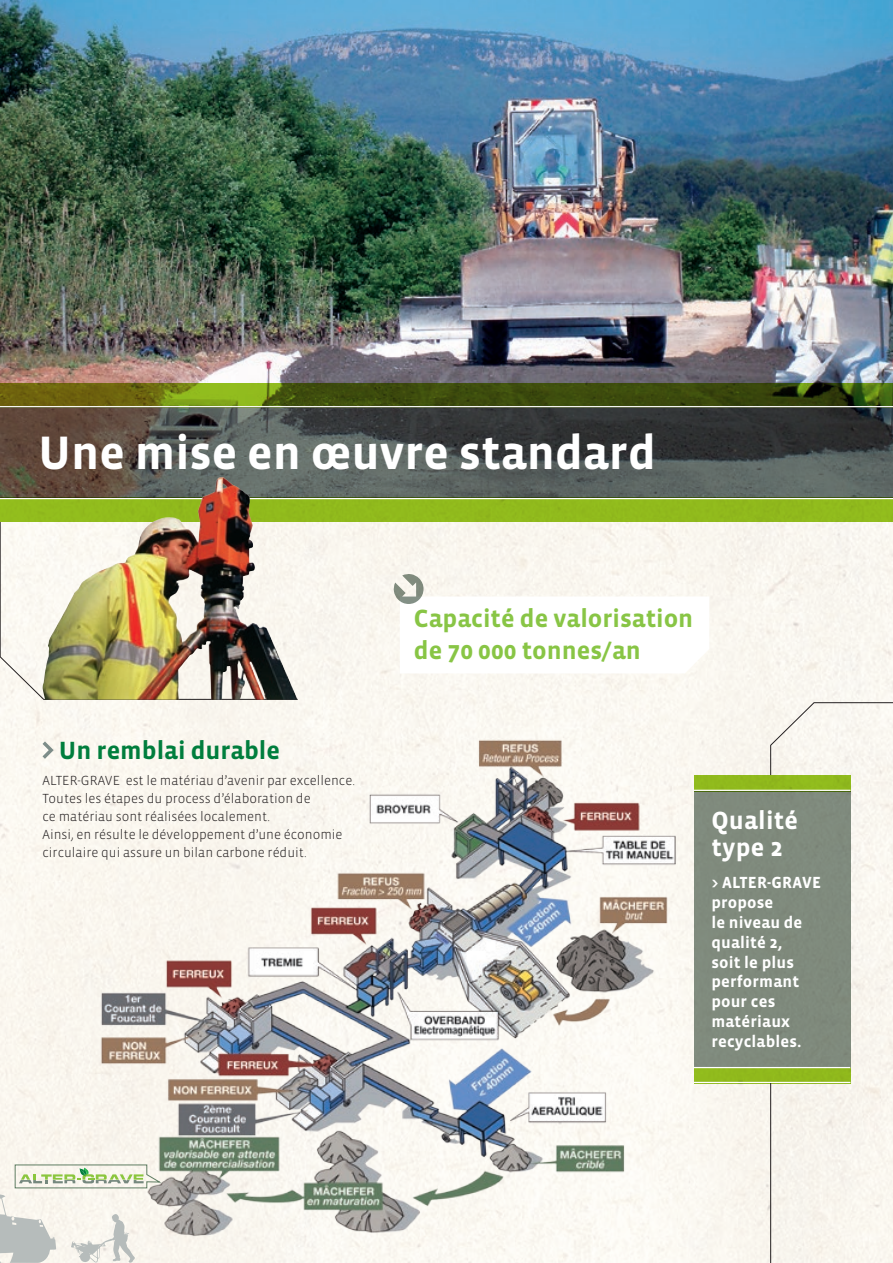
<style>
.page{position:relative;width:893px;height:1263px;background:#fff}
.page>*{position:absolute;margin:0;border:0;box-sizing:border-box;transform-origin:0 0}
.t1{font:700 48px "Vista Sans";color:#fff}
.t2{font:700 25.5px/31.5px "Vista Sans";color:#88c545}
.t3{font:700 25.5px "Vista Sans";color:#007e3d}
.t4{font:700 25.5px/27px "Vista Sans";letter-spacing:.01em;color:#fff}
.t5{font:700 16.5px/19.8px "Vista Sans";letter-spacing:.01em;color:#fff}
.t6{font:300 13.5px/18px "Vista Sans";color:#231f20}
</style>
<div class="page">
<div style="left:0;top:522px;width:893px;height:741px;background:#faf7ef"></div>
<img style="left:0;top:0;width:893px;height:383px">
<svg style="left:0;top:383px;width:893px;height:25px;background:#4e5c11"></svg>
<svg style="left:0;top:408px;width:893px;height:90px;background:#4e4f4c"></svg>
<hr style="left:0;top:406px;width:893px;height:1px;background:#fff">
<div style="left:0;top:498px;width:893px;height:24px;background:#94c11f"></div>
<hr style="left:0;top:498px;width:893px;height:1px;background:#fff">
<div style="left:770px;top:702px;width:123px;height:73px;background:#f9f6f0"></div>
<img style="left:73px;top:730px;width:622px;height:523px">
<svg style="left:43px;top:741px;width:11px;height:18px"></svg>
<img style="left:0;top:522px;width:298px;height:178px">
<hr style="left:770px;top:1083px;width:1px;height:180px;background:#231f20">
<svg style="left:0;top:1164px;width:161px;height:99px"></svg>
<img style="left:198px;top:477px;width:23px;height:65px">
<svg style="left:393px;top:574px;width:316px;height:99px"></svg>
<svg style="left:694px;top:775px;width:156px;height:15px;background:#92ba20"></svg>
<div style="left:694px;top:791px;width:156px;height:276px;background:#7f8a7d"></div>
<hr style="left:694px;top:790px;width:156px;height:1px;background:#fff">
<svg style="left:694px;top:1068px;width:156px;height:14px;background:#92ba21"></svg>
<hr style="left:693px;top:1067px;width:157px;height:1px;background:#fff">
<hr style="left:694px;top:1082px;width:156px;height:1px;background:#fff">
<h1 class="t1" style="left:38px;top:429px;width:619px">Une mise en œuvre standard</h1>
<h2 class="t3" style="left:59px;top:737px;width:223px">Un remblai durable</h2>
<p class="t6" style="left:43px;top:772px;width:314px">ALTER-GRAVE est le matériau d’avenir par excellence.<br>Toutes les étapes du process d’élaboration de<br>ce matériau sont réalisées localement.<br>Ainsi, en résulte le développement d’une économie circulaire qui assure un bilan carbone réduit.</p>
<h2 class="t2" style="left:414px;top:603px;width:281px">Capacité de valorisation de 70 000 tonnes/an</h2>
<h2 class="t4" style="left:711px;top:807px;width:88px">Qualité type 2</h2>
<p class="t5" style="left:711px;top:873px;width:111px">&gt; ALTER-GRAVE propose<br>le niveau de qualité 2,<br>soit le plus performant pour ces matériaux recyclables.</p>
</div>
